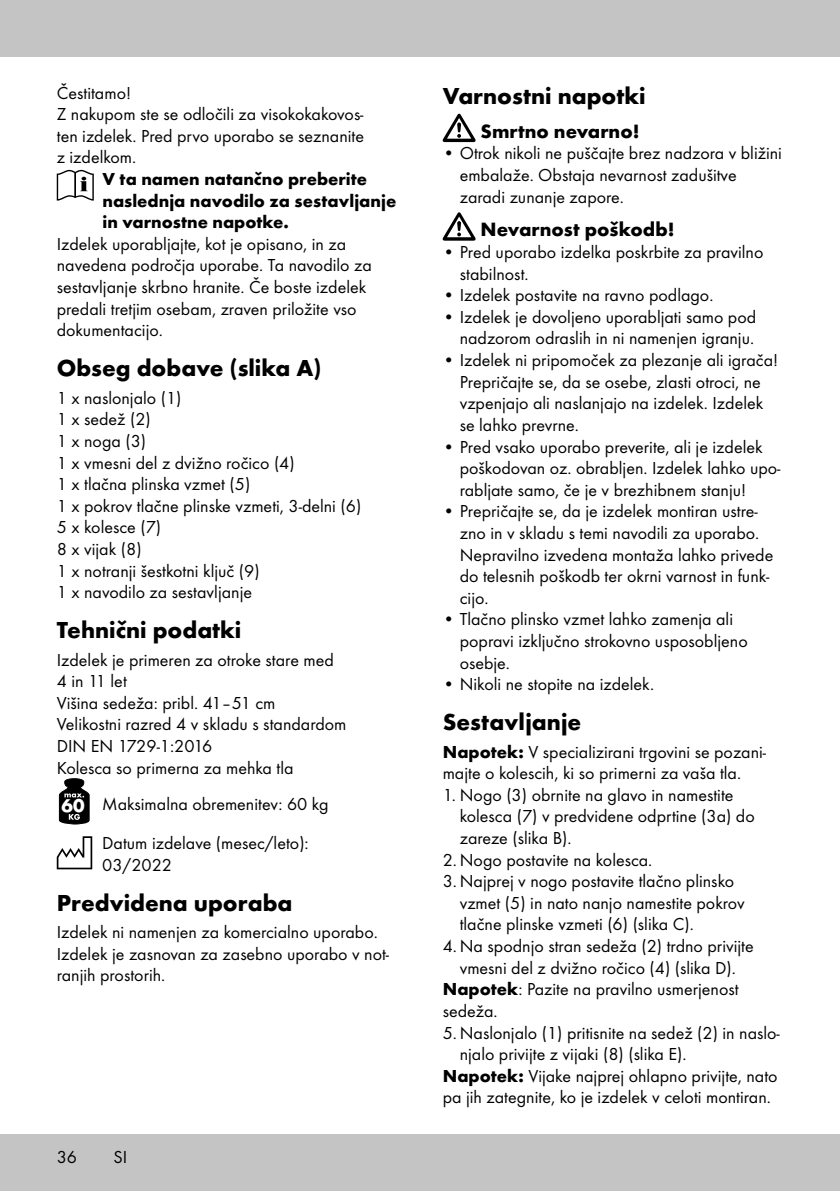
<style>
.page{position:relative;width:840px;height:1191px;background:#fff}
.page>*{position:absolute;margin:0;border:0;box-sizing:border-box;transform-origin:0 0}
.t1{font:700 24px "Futura TOT";color:#000}
.t2{font:700 20px "Futura TOT";color:#000}
.t3{font:18px/21.6px "Futura TOT Boo";color:#000}
.t4{font:700 18px/21.6px "Futura TOT";color:#000}
.s1{font-family:"Futura TOT";font-weight:700;font-size:19.2px;color:#fff}
.s2{font-family:"Futura TOT";font-weight:700}
</style>
<div class="page">
<div style="left:0;top:1134px;width:839px;height:57px;background:#c5c4c4"></div>
<div style="left:0;top:0;width:839px;height:57px;background:#c5c4c4"></div>
<svg style="left:57px;top:170px;width:37px;height:31px"></svg>
<svg style="left:59px;top:778px;width:30px;height:46px"></svg>
<svg style="left:57px;top:836px;width:35px;height:33px"></svg>
<svg style="left:442px;top:114px;width:33px;height:28px"></svg>
<svg style="left:442px;top:212px;width:33px;height:29px"></svg>
<p class="t3" style="left:57px;top:82px;width:309px">Čestitamo!<br>Z nakupom ste se odločili za visokokakovos&shy;ten izdelek. Pred prvo uporabo se seznanite z izdelkom.</p>
<p class="t4" style="left:102px;top:168px;width:295px">V ta namen natančno preberite naslednja navodilo za sestavljanje in varnostne napotke.</p>
<p class="t3" style="left:57px;top:233px;width:316px">Izdelek uporabljajte, kot je opisano, in za navedena področja uporabe. Ta navodilo za sestavljanje skrbno hranite. Če boste izdelek predali tretjim osebam, zraven priložite vso dokumentacijo.</p>
<h1 class="t1" style="left:57px;top:353px;width:266px">Obseg dobave (slika A)</h1>
<p class="t3" style="left:57px;top:387px;width:306px">1 x naslonjalo (1)<br>1 x sedež (2)<br>1 x noga (3)<br>1 x vmesni del z dvižno ročico (4)<br>1 x tlačna plinska vzmet (5)<br>1 x pokrov tlačne plinske vzmeti, 3-delni (6)<br>5 x kolesce (7)<br>8 x vijak (8)<br>1 x notranji šestkotni ključ (9)<br>1 x navodilo za sestavljanje</p>
<h1 class="t1" style="left:57px;top:615px;width:186px">Tehnični podatki</h1>
<p class="t3" style="left:57px;top:648px;width:291px">Izdelek je primeren za otroke stare med<br>4 in 11 let<br>Višina sedeža: pribl. 41–51 cm<br>Velikostni razred 4 v skladu s standardom<br>DIN EN 1729-1:2016<br>Kolesca so primerna za mehka tla</p>
<p class="t3" style="left:102px;top:785px;width:228px;line-height:38.6px;text-indent:-40px"><span class="s1">60</span> Maksimalna obremenitev: 60 kg<br>Datum izdelave (mesec/leto):</p>
<p class="t3" style="left:102px;top:853px;width:71px">03/2022</p>
<h1 class="t1" style="left:57px;top:887px;width:237px">Predvidena uporaba</h1>
<p class="t3" style="left:57px;top:921px;width:334px">Izdelek ni namenjen za komercialno uporabo.<br>Izdelek je zasnovan za zasebno uporabo v not&shy;ranjih prostorih.</p>
<p class="t3" style="left:57px;top:1146px;width:22px">36</p>
<p class="t3" style="left:113px;top:1146px;width:15px">SI</p>
<h1 class="t1" style="left:442px;top:81px;width:204px">Varnostni napotki</h1>
<p class="t2" style="left:480px;top:119px;width:160px">Smrtno nevarno!</p>
<p class="t3" style="left:459px;top:142px;width:323px;text-indent:-17px">• Otrok nikoli ne puščajte brez nadzora v bližini embalaže. Obstaja nevarnost zadušitve zaradi zunanje zapore.</p>
<p class="t2" style="left:480px;top:217px;width:195px">Nevarnost poškodb!</p>
<p class="t3" style="left:459px;top:241px;width:305px;text-indent:-17px">• Pred uporabo izdelka poskrbite za pravilno stabilnost.</p>
<p class="t3" style="left:442px;top:284px;width:272px">• Izdelek postavite na ravno podlago.</p>
<p class="t3" style="left:442px;top:306px;width:315px;text-align:right">• Izdelek je dovoljeno uporabljati samo pod nadzorom odraslih in ni namenjen igranju.</p>
<p class="t3" style="left:459px;top:349px;width:320px;text-indent:-17px">• Izdelek ni pripomoček za plezanje ali igrača!<br>Prepričajte se, da se osebe, zlasti otroci, ne vzpenjajo ali naslanjajo na izdelek. Izdelek se lahko prevrne.</p>
<p class="t3" style="left:459px;top:435px;width:322px;text-indent:-17px">• Pred vsako uporabo preverite, ali je izdelek poškodovan oz. obrabljen. Izdelek lahko upo&shy;rabljate samo, če je v brezhibnem stanju!</p>
<p class="t3" style="left:459px;top:500px;width:315px;text-indent:-17px">• Prepričajte se, da je izdelek montiran ustre&shy;zno in v skladu s temi navodili za uporabo.<br>Nepravilno izvedena montaža lahko privede do telesnih poškodb ter okrni varnost in funk&shy;cijo.</p>
<p class="t3" style="left:459px;top:608px;width:289px;text-indent:-17px">• Tlačno plinsko vzmet lahko zamenja ali popravi izključno strokovno usposobljeno osebje.</p>
<p class="t3" style="left:442px;top:673px;width:213px">• Nikoli ne stopite na izdelek.</p>
<h1 class="t1" style="left:442px;top:707px;width:140px">Sestavljanje</h1>
<p class="t3" style="left:442px;top:740px;width:325px"><span class="s2">Napotek:</span> V specializirani trgovini se pozani&shy;majte o kolescih, ki so primerni za vaša tla.</p>
<p class="t3" style="left:442px;top:784px;width:292px">1. Nogo (3) obrnite na glavo in namestite</p>
<p class="t3" style="left:459px;top:805px;width:296px">kolesca (7) v predvidene odprtine (3a) do</p>
<p class="t3" style="left:459px;top:827px;width:113px">zareze (slika B).</p>
<p class="t3" style="left:442px;top:848px;width:211px">2.Nogo postavite na kolesca.</p>
<p class="t3" style="left:442px;top:870px;width:293px">3.Najprej v nogo postavite tlačno plinsko</p>
<p class="t3" style="left:459px;top:892px;width:286px">vzmet (5) in nato nanjo namestite pokrov</p>
<p class="t3" style="left:459px;top:913px;width:235px">tlačne plinske vzmeti (6) (slika C).</p>
<p class="t3" style="left:442px;top:935px;width:312px">4.Na spodnjo stran sedeža (2) trdno privijte</p>
<p class="t3" style="left:459px;top:956px;width:277px">vmesni del z dvižno ročico (4) (slika D).</p>
<p class="t3" style="left:442px;top:978px;width:297px"><span class="s2">Napotek</span>: Pazite na pravilno usmerjenost</p>
<p class="t3" style="left:442px;top:1000px;width:56px">sedeža.</p>
<p class="t3" style="left:442px;top:1021px;width:338px">5.Naslonjalo (1) pritisnite na sedež (2) in naslo-</p>
<p class="t3" style="left:459px;top:1043px;width:228px">njalo privijte z vijaki (8) (slika E).</p>
<p class="t3" style="left:442px;top:1064px;width:336px"><span class="s2">Napotek:</span> Vijake najprej ohlapno privijte, nato</p>
<p class="t3" style="left:442px;top:1086px;width:329px">pa jih zategnite, ko je izdelek v celoti montiran.</p>
</div>
